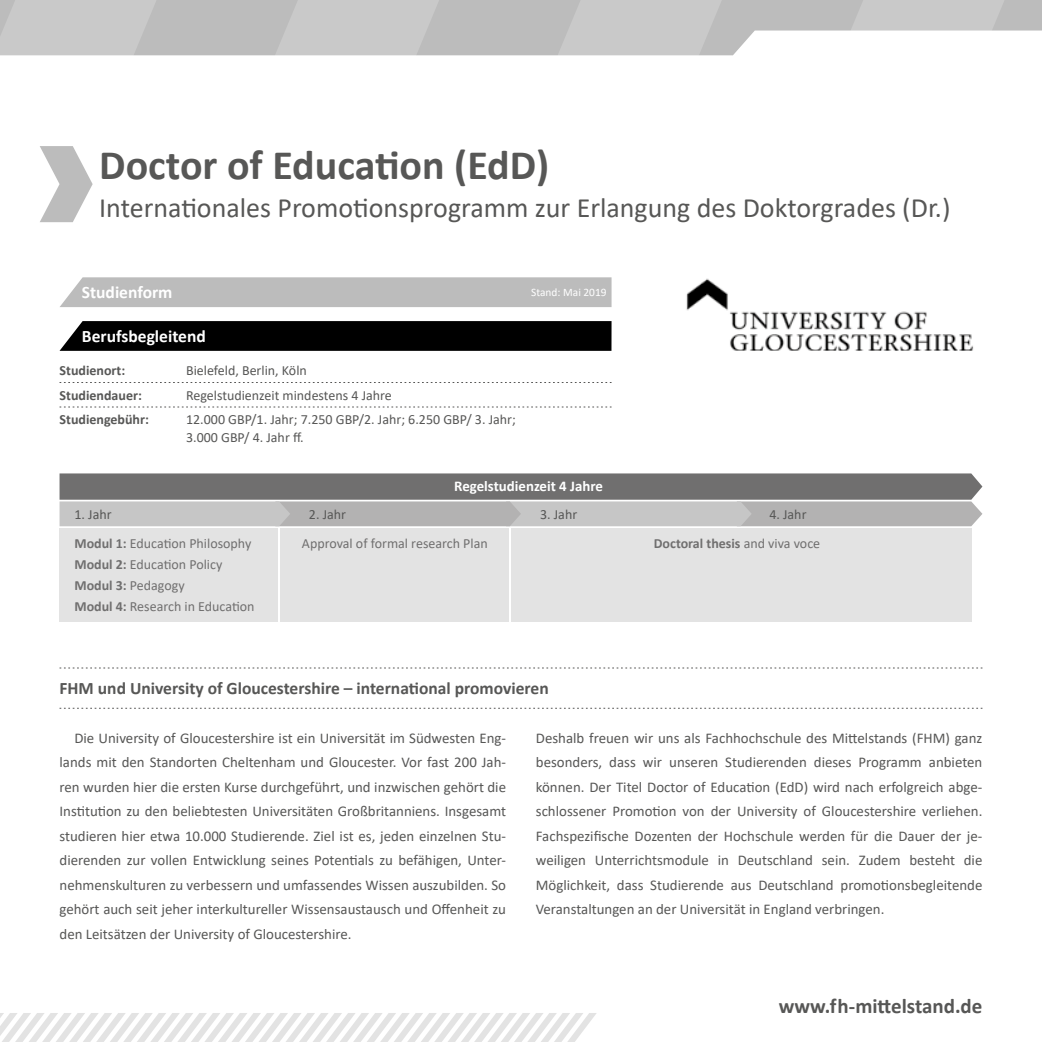
<style>
.page{position:relative;width:1042px;height:1042px;background:#fff}
.page>*{position:absolute;margin:0;border:0;box-sizing:border-box;transform-origin:0 0}
.t1{font:700 42px "Calibri";color:#575756}
.t2{font:28px "Calibri";color:#575756}
.t3{font:700 21px "Calibri";color:#575756}
.t4{font:700 17.5px "Calibri";color:#575756}
.t5{font:700 17.5px "Calibri";color:#fff}
.t6{font:14.88px/24.5px "Calibri";color:#575756;text-align:justify}
.t7{font:700 14.88px "Calibri";color:#fff}
.t8{font:14px/17.5px "Calibri";color:#575756}
.t9{font:14px/21px "Calibri";color:#706f6f}
.t10{font:700 14px "Calibri";color:#575756}
.t11{font:700 14px "Calibri";color:#706f6f}
.t12{font:11.38px "Calibri";color:#fff}
.s1{font-weight:700}
.s2{font-weight:400}
</style>
<div class="page">
<svg style="left:60px;top:321px;width:551px;height:30px;background:#060606"></svg>
<svg style="left:174px;top:0;width:660px;height:55px;background:#c5c5c5"></svg>
<svg style="left:247px;top:0;width:220px;height:56px;background:#c5c5c5"></svg>
<svg style="left:541px;top:0;width:219px;height:56px;background:#c7c7c7"></svg>
<svg style="left:834px;top:0;width:208px;height:31px;background:#c5c5c5"></svg>
<svg style="left:60px;top:667px;width:922px;height:1px"></svg>
<svg style="left:60px;top:708px;width:922px;height:1px"></svg>
<svg style="left:0;top:1013px;width:597px;height:29px"></svg>
<div style="left:60px;top:277px;width:551px;height:30px;background:#bcbcbc"></div>
<div style="left:511px;top:528px;width:460px;height:94px;background:#e3e3e3"></div>
<div style="left:60px;top:528px;width:218px;height:94px;background:#e3e3e3"></div>
<svg style="left:0;top:0;width:174px;height:222px"></svg>
<svg style="left:60px;top:382px;width:551px;height:1px"></svg>
<svg style="left:60px;top:406px;width:551px;height:1px"></svg>
<img style="left:686px;top:278px;width:288px;height:73px">
<svg style="left:60px;top:473px;width:922px;height:53px;background:#999"></svg>
<div style="left:280px;top:528px;width:228px;height:94px;background:#e3e3e3"></div>
<h1 class="t1" style="left:99px;top:135px;width:452px">Doctor of Education (EdD)</h1>
<h2 class="t2" style="left:99px;top:188px;width:853px">Internationales Promotionsprogramm zur Erlangung des Doktorgrades (Dr.)</h2>
<p class="t5" style="left:82px;top:280px;width:92px">Studienform</p>
<p class="t5" style="left:82px;top:324px;width:125px">Berufsbegleitend</p>
<p class="t10" style="left:60px;top:361px;width:67px">Studienort:</p>
<p class="t8" style="left:186px;top:362px;width:122px">Bielefeld, Berlin, Köln</p>
<p class="t10" style="left:60px;top:385px;width:84px">Studiendauer:</p>
<p class="t8" style="left:186px;top:386px;width:207px">Regelstudienzeit mindestens 4 Jahre</p>
<p class="t10" style="left:60px;top:410px;width:91px">Studiengebühr:</p>
<p class="t8" style="left:186px;top:411px;width:331px">12.000 GBP/1. Jahr; 7.250 GBP/2. Jahr; 6.250 GBP/ 3. Jahr;<br>3.000 GBP/ 4. Jahr ff.</p>
<p class="t12" style="left:531px;top:284px;width:77px">Stand: Mai 2019</p>
<p class="t7" style="left:454px;top:475px;width:150px">Regelstudienzeit 4 Jahre</p>
<p class="t8" style="left:74px;top:505px;width:39px">1. Jahr</p>
<p class="t8" style="left:309px;top:505px;width:39px">2. Jahr</p>
<p class="t8" style="left:540px;top:505px;width:39px">3. Jahr</p>
<p class="t8" style="left:769px;top:505px;width:39px">4. Jahr</p>
<p class="t9" style="left:74px;top:533px;width:178px"><span class="s1">Modul 1:</span> Education Philosophy</p>
<p class="t9" style="left:302px;top:533px;width:187px">Approval of formal research Plan</p>
<p class="t11" style="left:654px;top:534px;width:168px">Doctoral thesis <span class="s2">and viva voce</span></p>
<p class="t9" style="left:74px;top:554px;width:182px"><span class="s1">Modul 2:</span> Education Policy<br><span class="s1">Modul 3:</span> Pedagogy<br><span class="s1">Modul 4:</span> Research in Education</p>
<p class="t4" style="left:60px;top:676px;width:491px">FHM und University of Gloucestershire – international promovieren</p>
<p class="t6" style="left:60px;top:725px;width:448px;text-indent:15px">Die University of Gloucestershire ist ein Universität im Südwesten Eng&shy;lands mit den Standorten Cheltenham und Gloucester. Vor fast 200 Jah&shy;ren wurden hier die ersten Kurse durchgeführt, und inzwischen gehört die Institution zu den beliebtesten Universitäten Großbritanniens. Insgesamt studieren hier etwa 10.000 Studierende. Ziel ist es, jeden einzelnen Stu&shy;dierenden zur vollen Entwicklung seines Potentials zu befä higen, Unter&shy;nehmenskulturen zu verbessern und umfassendes Wissen auszubilden. So gehört auch seit jeher interkultureller Wissensaustausch und Offenheit zu den Leitsätzen der University of Gloucestershire.</p>
<p class="t6" style="left:536px;top:725px;width:448px">Deshalb freuen wir uns als Fachhochschule des Mittelstands (FHM) ganz besonders, dass wir unseren Studierenden dieses Programm anbieten können. Der Titel Doctor of Education (EdD) wird nach erfolgreich abge&shy;schlossener Promotion von der University of Gloucestershire verliehen.<br>Fachspezifische Dozenten der Hochschule werden für die Dauer der je&shy;weiligen Unterrichtsmodule in Deutschland sein. Zudem besteht die Möglichkeit, dass Studierende aus Deutschland promotionsbegleitende Veranstaltungen an der Universität in England verbringen.</p>
<h3 class="t3" style="left:779px;top:991px;width:205px">www.fh-mittelstand.de</h3>
</div>
